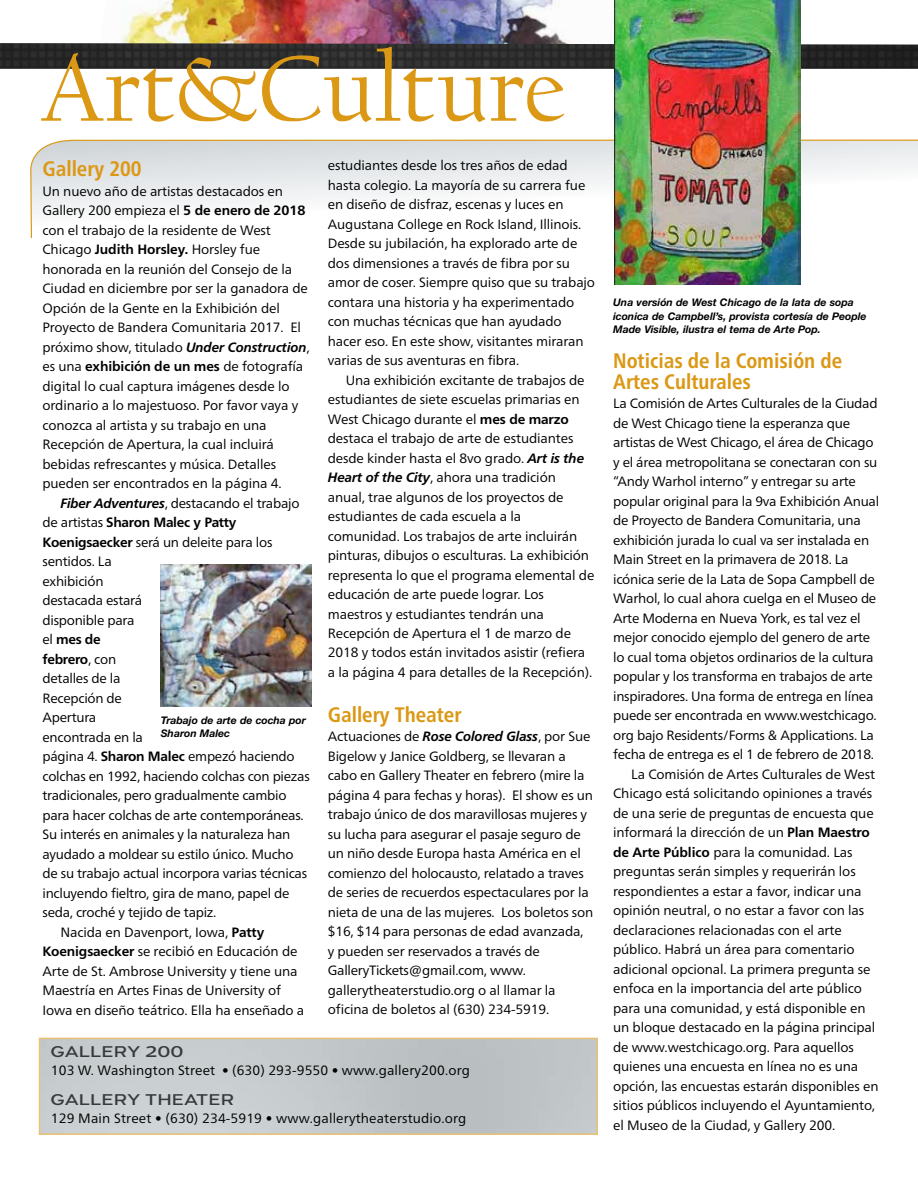
<style>
.page{position:relative;width:918px;height:1188px;background:#fff}
.page>*{position:absolute;margin:0;border:0;box-sizing:border-box;transform-origin:0 0}
.t1{font:96.75px "FB Californian";color:#db9815}
.t2{font:700 condensed 21px/21px "Frutiger Neue LTW1 G";color:#db9815}
.t3{font:700 15px "Dienstag";letter-spacing:.05em;color:#38393c}
.t4{font:13.5px/19.5px "Frutiger Neue LTW1 G";letter-spacing:-.01em;color:#000}
.t5{font:13.5px "Frutiger Neue LTW1 G";letter-spacing:.01em;color:#000}
.t6{font:700 13.5px "Frutiger Neue LTW1 G";letter-spacing:-.02em;color:#000}
.t7{font:italic 700 10.5px/13.5px "Helvetica Neue";color:#000}
.s1{font-weight:700}
.s2{font-weight:700;font-style:italic}
.s3{font-weight:400}
</style>
<div class="page">
<svg style="left:30px;top:139px;width:888px;height:106px"></svg>
<img style="left:121px;top:0;width:494px;height:43px">
<img style="left:0;top:43px;width:918px;height:26px">
<img style="left:615px;top:0;width:186px;height:284px">
<img style="left:161px;top:565px;width:151px;height:142px">
<h1 class="t1" style="left:41px;top:40px;width:526px">Art&amp;Culture</h1>
<h2 class="t2" style="left:43px;top:158px;width:101px">Gallery 200</h2>
<p class="t4" style="left:43px;top:181px;width:269px">Un nuevo año de artistas destacados en Gallery 200 empieza el <span class="s1">5 de enero de 2018 </span>con el trabajo de la residente de West Chicago <span class="s1">Judith Horsley.</span> Horsley fue honorada en la reunión del Consejo de la Ciudad en diciembre por ser la ganadora de Opción de la Gente en la Exhibición del Proyecto de Bandera Comunitaria 2017. El próximo show, titulado <span class="s2">Under Construction</span>, es una <span class="s1">exhibición de un mes</span> de fotografía digital lo cual captura imágenes desde lo ordinario a lo majestuoso. Por favor vaya y conozca al artista y su trabajo en una Recepción de Apertura, la cual incluirá bebidas refrescantes y música. Detalles pueden ser encontrados en la página 4.</p>
<p class="t4" style="left:61px;top:493px;width:241px"><span class="s2">Fiber Adventures</span>, destacando el trabajo</p>
<p class="t6" style="left:43px;top:515px;width:195px"><span class="s3">de artistas</span> Sharon Malec y Patty</p>
<p class="t4" style="left:43px;top:532px;width:231px"><span class="s1">Koenigsaecker</span> será un deleite para los</p>
<p class="t4" style="left:43px;top:552px;width:71px">sentidos. La</p>
<p class="t4" style="left:43px;top:571px;width:63px">exhibición</p>
<p class="t4" style="left:43px;top:591px;width:101px">destacada estará</p>
<p class="t4" style="left:43px;top:610px;width:93px">disponible para</p>
<p class="t6" style="left:43px;top:631px;width:60px"><span class="s3">el</span> mes de</p>
<p class="t6" style="left:43px;top:651px;width:75px">febrero<span class="s3">, con</span></p>
<p class="t4" style="left:43px;top:669px;width:79px">detalles de la</p>
<p class="t4" style="left:43px;top:688px;width:81px">Recepción de</p>
<p class="t4" style="left:43px;top:708px;width:55px">Apertura</p>
<p class="t4" style="left:43px;top:727px;width:102px">encontrada en la</p>
<p class="t4" style="left:43px;top:747px;width:254px">página 4. <span class="s1">Sharon Malec</span> empezó haciendo</p>
<p class="t4" style="left:43px;top:766px;width:269px">colchas en 1992, haciendo colchas con piezas</p>
<p class="t4" style="left:43px;top:786px;width:246px">tradicionales, pero gradualmente cambio</p>
<p class="t4" style="left:43px;top:805px;width:263px">para hacer colchas de arte contemporáneas.</p>
<p class="t4" style="left:43px;top:825px;width:249px">Su interés en animales y la naturaleza han</p>
<p class="t4" style="left:43px;top:844px;width:253px">ayudado a moldear su estilo único. Mucho</p>
<p class="t4" style="left:43px;top:864px;width:266px">de su trabajo actual incorpora varias técnicas</p>
<p class="t4" style="left:43px;top:883px;width:249px">incluyendo fieltro, gira de mano, papel de</p>
<p class="t4" style="left:43px;top:903px;width:175px">seda, croché y tejido de tapiz.</p>
<p class="t4" style="left:61px;top:922px;width:205px">Nacida en Davenport, Iowa, <span class="s1">Patty</span></p>
<p class="t4" style="left:43px;top:941px;width:257px"><span class="s1">Koenigsaecker</span> se recibió en Educación de</p>
<p class="t4" style="left:43px;top:961px;width:257px">Arte de St. Ambrose University y tiene una</p>
<p class="t4" style="left:43px;top:980px;width:240px">Maestría en Artes Finas de University of</p>
<p class="t4" style="left:43px;top:1000px;width:263px">Iowa en diseño teátrico. Ella ha enseñado a</p>
<p class="t7" style="left:161px;top:713px;width:147px">Trabajo de arte de cocha por<br>Sharon Malec</p>
<p class="t4" style="left:328px;top:156px;width:269px">estudiantes desde los tres años de edad hasta colegio. La mayoría de su carrera fue en diseño de disfraz, escenas y luces en Augustana College en Rock Island, Illinois.<br>Desde su jubilación, ha explorado arte de dos dimensiones a través de fibra por su amor de coser. Siempre quiso que su trabajo contara una historia y ha experimentado con muchas técnicas que han ayudado hacer eso. En este show, visitantes miraran varias de sus aventuras en fibra.</p>
<p class="t4" style="left:328px;top:370px;width:268px;text-indent:18px">Una exhibición excitante de trabajos de estudiantes de siete escuelas primarias en West Chicago durante el <span class="s1">mes de marzo </span>destaca el trabajo de arte de estudiantes desde kinder hasta el 8vo grado. <span class="s2">Art is the Heart of the City</span>, ahora una tradición anual, trae algunos de los proyectos de estudiantes de cada escuela a la comunidad. Los trabajos de arte incluirán pinturas, dibujos o esculturas. La exhibición representa lo que el programa elemental de educación de arte puede lograr. Los maestros y estudiantes tendrán una Recepción de Apertura el 1 de marzo de 2018 y todos están invitados asistir (refiera a la página 4 para detalles de la Recepción).</p>
<h2 class="t2" style="left:328px;top:704px;width:135px">Gallery Theater</h2>
<p class="t4" style="left:328px;top:727px;width:267px">Actuaciones de <span class="s2">Rose Colored Glass</span>, por Sue Bigelow y Janice Goldberg, se llevaran a cabo en Gallery Theater en febrero (mire la página 4 para fechas y horas). El show es un trabajo único de dos maravillosas mujeres y su lucha para asegurar el pasaje seguro de un niño desde Europa hasta América en el comienzo del holocausto, relatado a traves de series de recuerdos espectaculares por la nieta de una de las mujeres. Los boletos son $16, $14 para personas de edad avanzada, y pueden ser reservados a través de GalleryTickets@gmail.com, www. gallerytheaterstudio.org o al llamar la oficina de boletos al (630) 234-5919.</p>
<p class="t3" style="left:51px;top:1041px;width:134px">GALLERY 200</p>
<p class="t5" style="left:51px;top:1062px;width:421px">103 W. Washington Street • (630) 293-9550 • www.gallery200.org</p>
<p class="t3" style="left:51px;top:1090px;width:185px">GALLERY THEATER</p>
<p class="t5" style="left:51px;top:1110px;width:417px">129 Main Street • (630) 234-5919 • www.gallerytheaterstudio.org</p>
<p class="t7" style="left:613px;top:296px;width:255px">Una versión de West Chicago de la lata de sopa iconica de Campbell’s, provista cortesía de People<br>Made Visible, ilustra el tema de Arte Pop.</p>
<h2 class="t2" style="left:613px;top:350px;width:231px">Noticias de la Comisión de<br>Artes Culturales</h2>
<p class="t4" style="left:613px;top:394px;width:266px">La Comisión de Artes Culturales de la Ciudad</p>
<p class="t4" style="left:613px;top:413px;width:238px">de West Chicago tiene la esperanza que</p>
<p class="t4" style="left:613px;top:433px;width:262px">artistas de West Chicago, el área de Chicago</p>
<p class="t4" style="left:613px;top:452px;width:266px">y el área metropolitana se conectaran con su</p>
<p class="t4" style="left:613px;top:472px;width:244px">“Andy Warhol interno” y entregar su arte</p>
<p class="t4" style="left:613px;top:491px;width:268px">popular original para la 9va Exhibición Anual</p>
<p class="t4" style="left:613px;top:511px;width:249px">de Proyecto de Bandera Comunitaria, una</p>
<p class="t4" style="left:613px;top:530px;width:258px">exhibición jurada lo cual va ser instalada en</p>
<p class="t4" style="left:613px;top:550px;width:237px">Main Street en la primavera de 2018. La</p>
<p class="t4" style="left:613px;top:569px;width:263px">icónica serie de la Lata de Sopa Campbell de</p>
<p class="t4" style="left:613px;top:589px;width:265px">Warhol, lo cual ahora cuelga en el Museo de</p>
<p class="t4" style="left:613px;top:608px;width:249px">Arte Moderna en Nueva York, es tal vez el</p>
<p class="t4" style="left:613px;top:628px;width:259px">mejor conocido ejemplo del genero de arte</p>
<p class="t4" style="left:613px;top:647px;width:262px">lo cual toma objetos ordinarios de la cultura</p>
<p class="t4" style="left:613px;top:667px;width:261px">popular y los transforma en trabajos de arte</p>
<p class="t4" style="left:613px;top:686px;width:262px">inspiradores. Una forma de entrega en línea</p>
<p class="t4" style="left:613px;top:706px;width:265px">puede ser encontrada en www.westchicago.</p>
<p class="t4" style="left:613px;top:725px;width:262px">org bajo Residents/Forms &amp; Applications. La</p>
<p class="t4" style="left:613px;top:745px;width:262px">fecha de entrega es el 1 de febrero de 2018.</p>
<p class="t4" style="left:631px;top:764px;width:246px">La Comisión de Artes Culturales de West</p>
<p class="t4" style="left:613px;top:784px;width:261px">Chicago está solicitando opiniones a través</p>
<p class="t4" style="left:613px;top:803px;width:262px">de una serie de preguntas de encuesta que</p>
<p class="t4" style="left:613px;top:823px;width:258px">informará la dirección de un <span class="s1">Plan Maestro</span></p>
<p class="t4" style="left:613px;top:842px;width:241px"><span class="s1">de Arte Público</span> para la comunidad. Las</p>
<p class="t4" style="left:613px;top:862px;width:244px">preguntas serán simples y requerirán los</p>
<p class="t4" style="left:613px;top:881px;width:250px">respondientes a estar a favor, indicar una</p>
<p class="t4" style="left:613px;top:901px;width:253px">opinión neutral, o no estar a favor con las</p>
<p class="t4" style="left:613px;top:920px;width:230px">declaraciones relacionadas con el arte</p>
<p class="t4" style="left:613px;top:940px;width:243px">público. Habrá un área para comentario</p>
<p class="t4" style="left:613px;top:959px;width:259px">adicional opcional. La primera pregunta se</p>
<p class="t4" style="left:613px;top:979px;width:250px">enfoca en la importancia del arte público</p>
<p class="t4" style="left:613px;top:998px;width:254px">para una comunidad, y está disponible en</p>
<p class="t4" style="left:613px;top:1018px;width:264px">un bloque destacado en la página principal</p>
<p class="t4" style="left:613px;top:1037px;width:242px">de www.westchicago.org. Para aquellos</p>
<p class="t4" style="left:613px;top:1057px;width:247px">quienes una encuesta en línea no es una</p>
<p class="t4" style="left:613px;top:1076px;width:267px">opción, las encuestas estarán disponibles en</p>
<p class="t4" style="left:613px;top:1096px;width:263px">sitios públicos incluyendo el Ayuntamiento,</p>
<p class="t4" style="left:613px;top:1115px;width:224px">el Museo de la Ciudad, y Gallery 200.</p>
</div>
